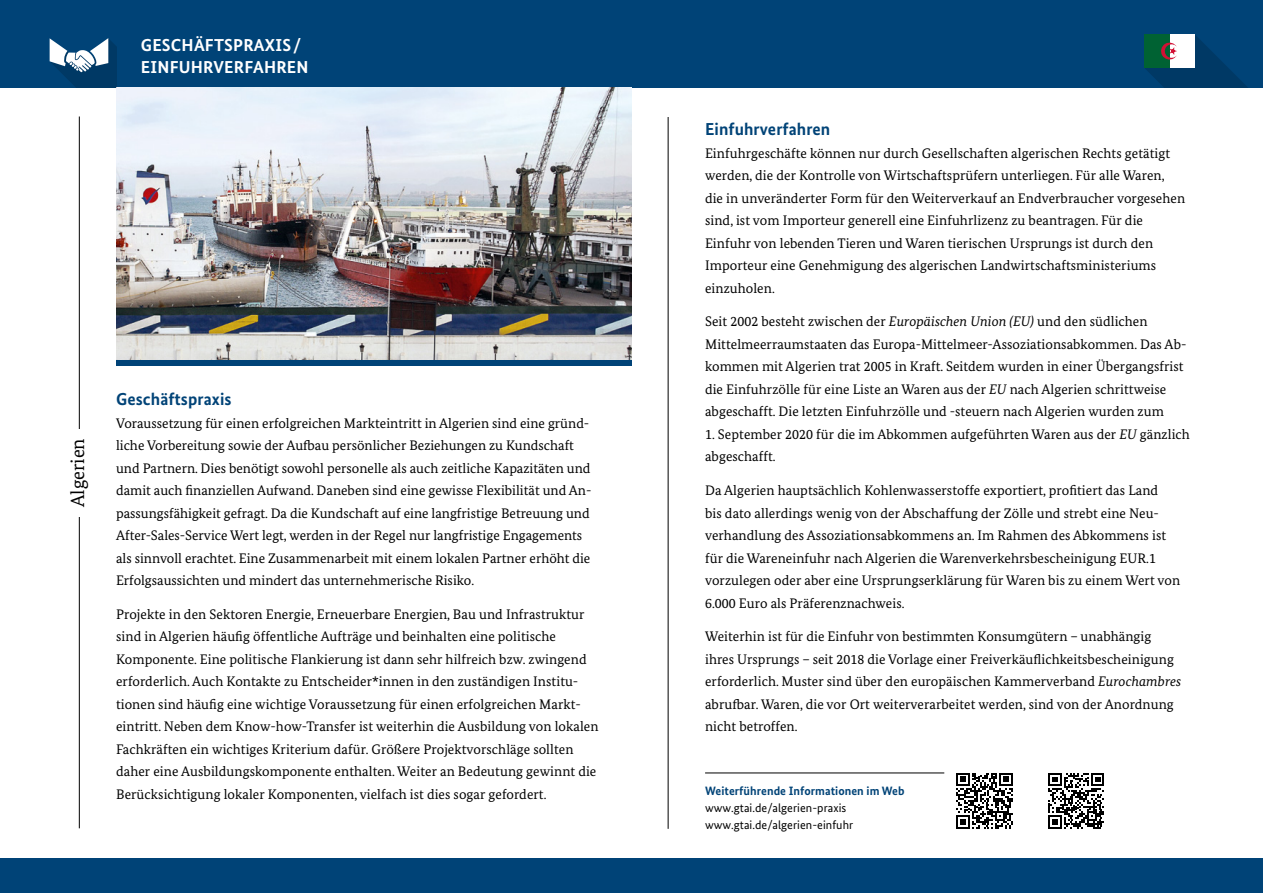
<style>
.page{position:relative;width:1263px;height:893px;background:#fff}
.page>*{position:absolute;margin:0;border:0;box-sizing:border-box;transform-origin:0 0}
.t1{font:19.05px "Bundes Serif";color:#000}
.t2{font:700 17.25px/22.5px "Bundes Sans";letter-spacing:.01em;color:#fff}
.t3{font:700 17.25px "Bundes Sans";letter-spacing:.005em;color:#004377}
.t4{font:13.8px/22.5px "Bundes Serif";letter-spacing:.005em;color:#000}
.t5{font:12.15px/17px "Bundes Sans";letter-spacing:.005em;color:#000}
.t6{font:700 12.15px "Bundes Sans";letter-spacing:.005em;color:#004377}
.s1{font-style:italic}
</style>
<div class="page">
<hr style="left:79px;top:117px;width:1px;height:711px;background:#000">
<hr style="left:668px;top:117px;width:1px;height:712px;background:#000">
<div style="left:0;top:0;width:631px;height:88px;background:#004377"></div>
<div style="left:0;top:858px;width:631px;height:35px;background:#004377"></div>
<div style="left:631px;top:0;width:632px;height:88px;background:#004377"></div>
<div style="left:631px;top:858px;width:632px;height:35px;background:#004377"></div>
<div style="left:71px;top:429px;width:13px;height:88px;background:#fff"></div>
<img style="left:116px;top:88px;width:515px;height:272px">
<div style="left:116px;top:360px;width:515px;height:6px;background:#004377"></div>
<hr style="left:705px;top:773px;width:239px;height:1px;background:#000">
<svg style="left:1144px;top:34px;width:104px;height:54px"></svg>
<svg style="left:956px;top:773px;width:56px;height:56px"></svg>
<svg style="left:1048px;top:773px;width:56px;height:56px"></svg>
<svg style="left:50px;top:38px;width:66px;height:50px"></svg>
<p class="t2" style="left:141px;top:33px;width:169px">GESCHÄFTSPRAXIS/<br>EINFUHRVERFAHREN</p>
<h1 class="t1" style="left:66px;top:507px;width:70px;rotate:-90deg">Algerien</h1>
<p class="t3" style="left:116px;top:389px;width:117px">Geschäftspraxis</p>
<p class="t4" style="left:116px;top:411px;width:477px">Voraussetzung für einen erfolgreichen Markteintritt in Algerien sind eine gründ&shy;liche Vorbereitung sowie der Aufbau persönlicher Beziehungen zu Kundschaft und Partnern. Dies benötigt sowohl personelle als auch zeitliche Kapazitäten und damit auch finanziellen Aufwand. Daneben sind eine gewisse Flexibilität und An&shy;passungsfähigkeit gefragt. Da die Kundschaft auf eine langfristige Betreuung und After-Sales-Service Wert legt, werden in der Regel nur langfristige Engagements als sinnvoll erachtet. Eine Zusammenarbeit mit einem lokalen Partner erhöht die Erfolgsaussichten und mindert das unternehmerische Risiko.</p>
<p class="t4" style="left:116px;top:603px;width:484px">Projekte in den Sektoren Energie, Erneuerbare Energien, Bau und Infrastruktur sind in Algerien häufig öffentliche Aufträge und beinhalten eine politische Komponente. Eine politische Flankierung ist dann sehr hilfreich bzw. zwingend erforderlich. Auch Kontakte zu Entscheider*innen in den zuständigen Institu&shy;tionen sind häufig eine wichtige Voraussetzung für einen erfolgreichen Markt&shy;eintritt. Neben dem Know-how-Transfer ist weiterhin die Ausbildung von lokalen Fachkräften ein wichtiges Kriterium dafür. Größere Projektvorschläge sollten daher eine Ausbildungskomponente enthalten. Weiter an Bedeutung gewinnt die Berücksichtigung lokaler Komponenten, vielfach ist dies sogar gefordert.</p>
<p class="t3" style="left:705px;top:119px;width:127px">Einfuhrverfahren</p>
<p class="t4" style="left:705px;top:141px;width:482px">Einfuhrgeschäfte können nur durch Gesellschaften algerischen Rechts getätigt werden, die der Kontrolle von Wirtschaftsprüfern unterliegen. Für alle Waren, die in unveränderter Form für den Weiterverkauf an Endverbraucher vorgesehen sind, ist vom Importeur generell eine Einfuhrlizenz zu beantragen. Für die Einfuhr von lebenden Tieren und Waren tierischen Ursprungs ist durch den Importeur eine Genehmigung des algerischen Landwirtschaftsministeriums einzuholen.</p>
<p class="t4" style="left:705px;top:310px;width:483px">Seit 2002 besteht zwischen der <span class="s1">Europäischen Union (EU)</span> und den südlichen Mittelmeerraumstaaten das Europa-Mittelmeer-Assoziationsabkommen. Das Ab&shy;kommen mit Algerien trat 2005 in Kraft. Seitdem wurden in einer Übergangsfrist die Einfuhrzölle für eine Liste an Waren aus der <span class="s1">EU</span> nach Algerien schrittweise abgeschafft. Die letzten Einfuhrzölle und -steuern nach Algerien wurden zum</p>
<p class="t4" style="left:705px;top:423px;width:486px">1. September 2020 für die im Abkommen aufgeführten Waren aus der <span class="s1">EU</span> gänzlich abgeschafft.</p>
<p class="t4" style="left:705px;top:479px;width:477px">Da Algerien hauptsächlich Kohlenwasserstoffe exportiert, profitiert das Land<br>bis dato allerdings wenig von der Abschaffung der Zölle und strebt eine Neu&shy;verhandlung des Assoziationsabkommens an. Im Rahmen des Abkommens ist für die Wareneinfuhr nach Algerien die Warenverkehrsbescheinigung EUR.1 vorzulegen oder aber eine Ursprungserklärung für Waren bis zu einem Wert von 6.000 Euro als Präferenznachweis.</p>
<p class="t4" style="left:705px;top:625px;width:477px">Weiterhin ist für die Einfuhr von bestimmten Konsumgütern – unabhängig ihres Ursprungs – seit 2018 die Vorlage einer Freiverkäuflichkeitsbescheinigung erforderlich. Muster sind über den europäischen Kammerverband <span class="s1">Eurochambres </span>abrufbar. Waren, die vor Ort weiterverarbeitet werden, sind von der Anordnung nicht betroffen.</p>
<p class="t6" style="left:705px;top:783px;width:201px">Weiterführende Informationen im Web</p>
<p class="t5" style="left:705px;top:799px;width:150px">www.gtai.de/algerien-praxis www.gtai.de/algerien-einfuhr</p>
</div>
